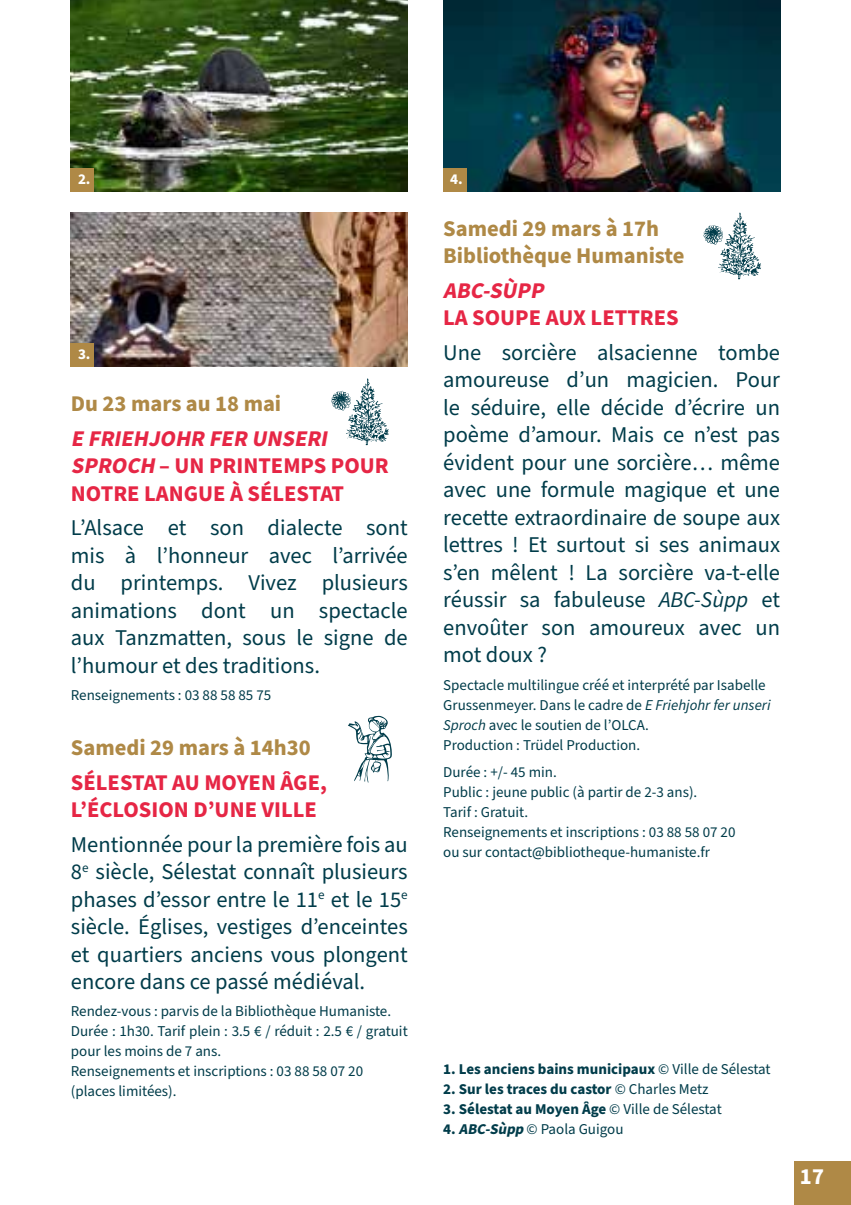
<style>
.page{position:relative;width:851px;height:1205px;background:#fff}
.page>*{position:absolute;margin:0;border:0;box-sizing:border-box;transform-origin:0 0}
.t1{font:22.5px/27.5px "Source Sans Pro";color:#003c4a;text-align:justify}
.t2{font:700 22.5px/27.5px "Source Sans Pro";color:#e62645}
.t3{font:700 22.5px/27.5px "Source Sans Pro";color:#af8946}
.t4{font:italic 700 22.5px "Source Sans Pro";color:#e62645}
.t5{font:700 22.5px "Source Sans Pro";color:#fff}
.t6{font:15px/20px "Source Sans Pro";color:#003c4a}
.t7{font:700 15px "Source Sans Pro";color:#003c4a}
.t8{font:700 15px "Source Sans Pro";color:#fff}
.s1{font-style:italic}
.s2{font-weight:400}
.s3{font-weight:700}
.s4{font-weight:700;font-style:italic}
</style>
<div class="page">
<div style="left:794px;top:1160px;width:56px;height:45px;background:#af8946"></div>
<img style="left:71px;top:0;width:336px;height:191px">
<img style="left:443px;top:0;width:337px;height:191px">
<img style="left:71px;top:213px;width:336px;height:154px">
<div style="left:71px;top:168px;width:23px;height:23px;background:#af8946"></div>
<div style="left:71px;top:344px;width:23px;height:23px;background:#af8946"></div>
<div style="left:443px;top:168px;width:23px;height:23px;background:#af8946"></div>
<svg style="left:348px;top:716px;width:44px;height:67px"></svg>
<svg style="left:331px;top:378px;width:58px;height:67px"></svg>
<svg style="left:703px;top:213px;width:58px;height:66px"></svg>
<p class="t8" style="left:78px;top:168px;width:14px">2.</p>
<p class="t8" style="left:78px;top:344px;width:14px">3.</p>
<p class="t3" style="left:71px;top:390px;width:212px">Du 23 mars au 18 mai</p>
<p class="t2" style="left:71px;top:425px;width:319px"><span class="s1">E FRIEHJOHR FER UNSERI<br>SPROCH</span> – UN PRINTEMPS POUR<br>NOTRE LANGUE À SÉLESTAT</p>
<p class="t1" style="left:71px;top:515px;width:338px">L’Alsace et son dialecte sont mis à l’honneur avec l’arrivée du printemps. Vivez plusieurs animations dont un spectacle aux Tanzmatten, sous le signe de l’humour et des traditions.</p>
<p class="t6" style="left:71px;top:685px;width:202px">Renseignements : 03 88 58 85 75</p>
<p class="t3" style="left:71px;top:734px;width:241px">Samedi 29 mars à 14h30</p>
<p class="t2" style="left:71px;top:769px;width:257px">SÉLESTAT AU MOYEN ÂGE,<br>L’ÉCLOSION D’UNE VILLE</p>
<p class="t1" style="left:71px;top:831px;width:338px">Mentionnée pour la première fois au 8<sup>e</sup> siècle, Sélestat connaît plusieurs phases d’essor entre le 11<sup>e</sup> et le 15<sup>e </sup>siècle. Églises, vestiges d’enceintes et quartiers anciens vous plongent encore dans ce passé médiéval.</p>
<p class="t6" style="left:71px;top:1002px;width:338px">Rendez-vous : parvis de la Bibliothèque Humaniste.<br>Durée : 1h30. Tarif plein : 3.5 € / réduit : 2.5 € / gratuit pour les moins de 7 ans.<br>Renseignements et inscriptions : 03 88 58 07 20 (places limitées).</p>
<p class="t8" style="left:450px;top:168px;width:14px">4.</p>
<p class="t3" style="left:443px;top:215px;width:243px">Samedi 29 mars à 17h<br>Bibliothèque Humaniste</p>
<p class="t4" style="left:443px;top:275px;width:107px">ABC-SÙPP</p>
<p class="t2" style="left:443px;top:305px;width:237px">LA SOUPE AUX LETTRES</p>
<p class="t1" style="left:443px;top:339px;width:338px">Une sorcière alsacienne tombe amoureuse d’un magicien. Pour le séduire, elle décide d’écrire un poème d’amour. Mais ce n’est pas évident pour une sorcière… même avec une formule magique et une recette extraordinaire de soupe aux lettres ! Et surtout si ses animaux s’en mêlent ! La sorcière va-t-elle réussir sa fabuleuse <span class="s1">ABC-Sùpp</span> et envoûter son amoureux avec un mot doux ?</p>
<p class="t6" style="left:443px;top:675px;width:329px">Spectacle multilingue créé et interprété par Isabelle Grussenmeyer. Dans le cadre de <span class="s1">E Friehjohr fer unseri Sproch</span> avec le soutien de l’OLCA.<br>Production : Trüdel Production.</p>
<p class="t6" style="left:443px;top:762px;width:294px">Durée : +/- 45 min.<br>Public : jeune public (à partir de 2-3 ans).<br>Tarif : Gratuit.<br>Renseignements et inscriptions : 03 88 58 07 20 ou sur contact@bibliotheque-humaniste.fr</p>
<p class="t7" style="left:443px;top:1059px;width:329px">1. Les anciens bains municipaux <span class="s2">© Ville de Sélestat</span></p>
<p class="t7" style="left:443px;top:1079px;width:267px">2. Sur les traces du castor <span class="s2">© Charles Metz</span></p>
<p class="t7" style="left:443px;top:1099px;width:280px">3. Sélestat au Moyen Âge <span class="s2">© Ville de Sélestat</span></p>
<p class="t6" style="left:443px;top:1119px;width:182px"><span class="s3">4.</span> <span class="s4">ABC-Sùpp</span>© Paola Guigou</p>
<p class="t5" style="left:799px;top:1161px;width:26px">17</p>
</div>
